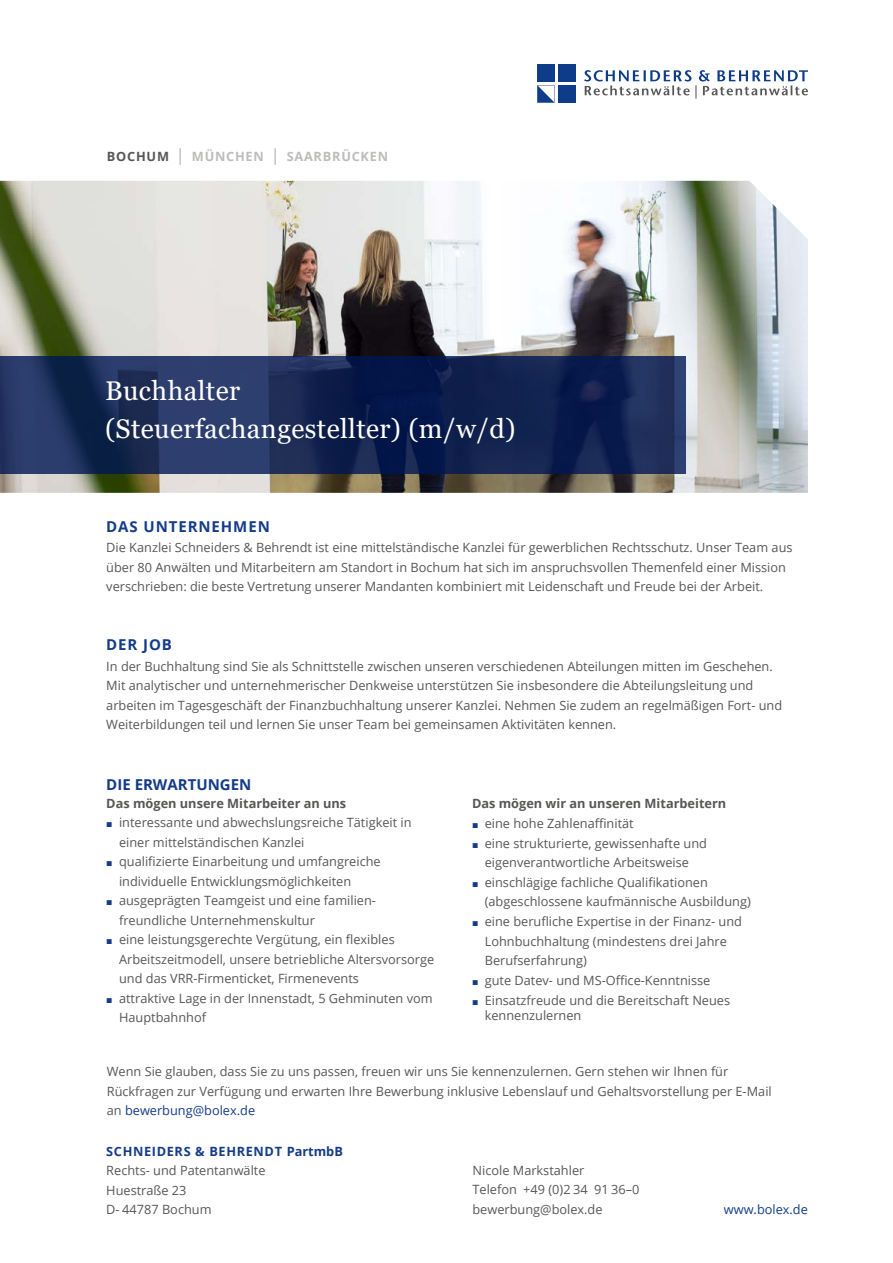
<style>
.page{position:relative;width:893px;height:1263px;background:#fff}
.page>*{position:absolute;margin:0;border:0;box-sizing:border-box;transform-origin:0 0}
.t1{font:27px/37.8px "Georgia";letter-spacing:.015em;color:#fff}
.t2{font:700 15px "Open Sans";letter-spacing:.06em;color:#153c89}
.t3{font:700 15px "Open Sans";color:#143b88}
.t4{font:12.75px/19.5px "Open Sans";color:#575756}
.t5{font:700 12.75px "Open Sans";color:#575756}
.t6{font:700 12.75px "Open Sans";letter-spacing:.06em;color:#bcbcbb}
.t7{font:700 12.75px "Open Sans";letter-spacing:.05em;color:#153c89}
.t8{font:12.75px "Open Sans";color:#153c89}
.s1{color:#575756}
.s2{font-size:16.65px}
.s3{font-family:"Arial";font-size:10.5px;color:#153c89}
.s4{color:#153c89}
</style>
<div class="page">
<img style="left:0;top:181px;width:808px;height:312px">
<svg style="left:0;top:356px;width:686px;height:117px;background:#182957"></svg>
<div style="left:537px;top:64px;width:18px;height:17px;background:#0e3c88"></div>
<div style="left:558px;top:64px;width:18px;height:17px;background:#0e3c88"></div>
<div style="left:558px;top:85px;width:18px;height:18px;background:#0e3c88"></div>
<svg style="left:537px;top:85px;width:18px;height:18px"></svg>
<svg style="left:584px;top:70px;width:224px;height:29px"></svg>
<p class="t6" style="left:107px;top:148px;width:283px"><span class="s1">BOCHUM</span> <span class="s2">|</span> MÜNCHEN <span class="s2">|</span> SAARBRÜCKEN</p>
<h1 class="t1" style="left:105px;top:372px;width:412px">Buchhalter (Steuerfachangestellter) (m/w/d)</h1>
<p class="t2" style="left:106px;top:516px;width:165px">DAS UNTERNEHMEN</p>
<p class="t4" style="left:106px;top:537px;width:688px">Die Kanzlei Schneiders &amp; Behrendt ist eine mittelständische Kanzlei für gewerblichen Rechtsschutz. Unser Team aus über 80 Anwälten und Mitarbeitern am Standort in Bochum hat sich im anspruchsvollen Themenfeld einer Mission verschrieben: die beste Vertretung unserer Mandanten kombiniert mit Leidenschaft und Freude bei der Arbeit.</p>
<p class="t2" style="left:106px;top:634px;width:67px">DER JOB</p>
<p class="t4" style="left:106px;top:656px;width:677px">In der Buchhaltung sind Sie als Schnittstelle zwischen unseren verschiedenen Abteilungen mitten im Geschehen.<br>Mit analytischer und unternehmerischer Denkweise unterstützen Sie insbesondere die Abteilungsleitung und arbeiten im Tagesgeschäft der Finanzbuchhaltung unserer Kanzlei. Nehmen Sie zudem an regelmäßigen Fort- und Weiterbildungen teil und lernen Sie unser Team bei gemeinsamen Aktivitäten kennen.</p>
<p class="t3" style="left:106px;top:774px;width:147px">DIE ERWARTUNGEN</p>
<p class="t4" style="left:119px;top:813px;width:294px;text-indent:-13px"><span class="s3">■</span> interessante und abwechslungsreiche Tätigkeit in einer mittelständischen Kanzlei</p>
<p class="t4" style="left:119px;top:852px;width:263px;text-indent:-13px"><span class="s3">■</span> qualifizierte Einarbeitung und umfangreiche individuelle Entwicklungsmöglichkeiten</p>
<p class="t4" style="left:119px;top:891px;width:258px;text-indent:-13px"><span class="s3">■</span> ausgeprägten Teamgeist und eine familien&shy;freundliche Unternehmenskultur</p>
<p class="t4" style="left:119px;top:930px;width:317px;text-indent:-13px"><span class="s3">■</span> eine leistungsgerechte Vergütung, ein flexibles<br>Arbeitszeitmodell, unsere betriebliche Altersvorsorge und das VRR-Firmenticket, Firmenevents</p>
<p class="t4" style="left:119px;top:988px;width:315px;text-indent:-13px"><span class="s3">■</span> attraktive Lage in der Innenstadt, 5 Gehminuten vom<br>Hauptbahnhof</p>
<p class="t5" style="left:106px;top:794px;width:241px">Das mögen unsere Mitarbeiter an uns</p>
<p class="t5" style="left:472px;top:794px;width:256px">Das mögen wir an unseren Mitarbeitern</p>
<p class="t4" style="left:472px;top:814px;width:163px"><span class="s3">■</span> eine hohe Zahlenaffinität</p>
<p class="t4" style="left:472px;top:833px;width:237px;text-align:center"><span class="s3">■</span> eine strukturierte, gewissenhafte und eigenverantwortliche Arbeitsweise</p>
<p class="t4" style="left:485px;top:872px;width:268px;text-indent:-13px"><span class="s3">■</span> einschlägige fachliche Qualifikationen (abgeschlossene kaufmännische Ausbildung)</p>
<p class="t4" style="left:485px;top:911px;width:259px;text-indent:-13px"><span class="s3">■</span> eine berufliche Expertise in der Finanz- und<br>Lohnbuchhaltung (mindestens drei Jahre<br>Berufserfahrung)</p>
<p class="t4" style="left:472px;top:970px;width:240px"><span class="s3">■</span> gute Datev- und MS-Office-Kenntnisse</p>
<p class="t4" style="left:485px;top:992px;width:247px;line-height:15.3px;text-indent:-13px"><span class="s3">■</span> Einsatzfreude und die Bereitschaft Neues kennenzulernen</p>
<p class="t4" style="left:107px;top:1061px;width:666px">Wenn Sie glauben, dass Sie zu uns passen, freuen wir uns Sie kennenzulernen. Gern stehen wir Ihnen für<br>Rückfragen zur Verfügung und erwarten Ihre Bewerbung inklusive Lebenslauf und Gehaltsvorstellung per E-Mail an <span class="s4">bewerbung@bolex.de</span></p>
<p class="t7" style="left:106px;top:1142px;width:238px">SCHNEIDERS &amp; BEHRENDT PartmbB</p>
<p class="t4" style="left:106px;top:1161px;width:161px">Rechts- und Patentanwälte<br>Huestraße 23<br>D- 44787 Bochum</p>
<p class="t4" style="left:472px;top:1160px;width:169px">Nicole Markstahler<br>Telefon +49 (0)2 34 91 36–0 bewerbung@bolex.de</p>
<p class="t8" style="left:724px;top:1201px;width:86px">www.bolex.de</p>
</div>
